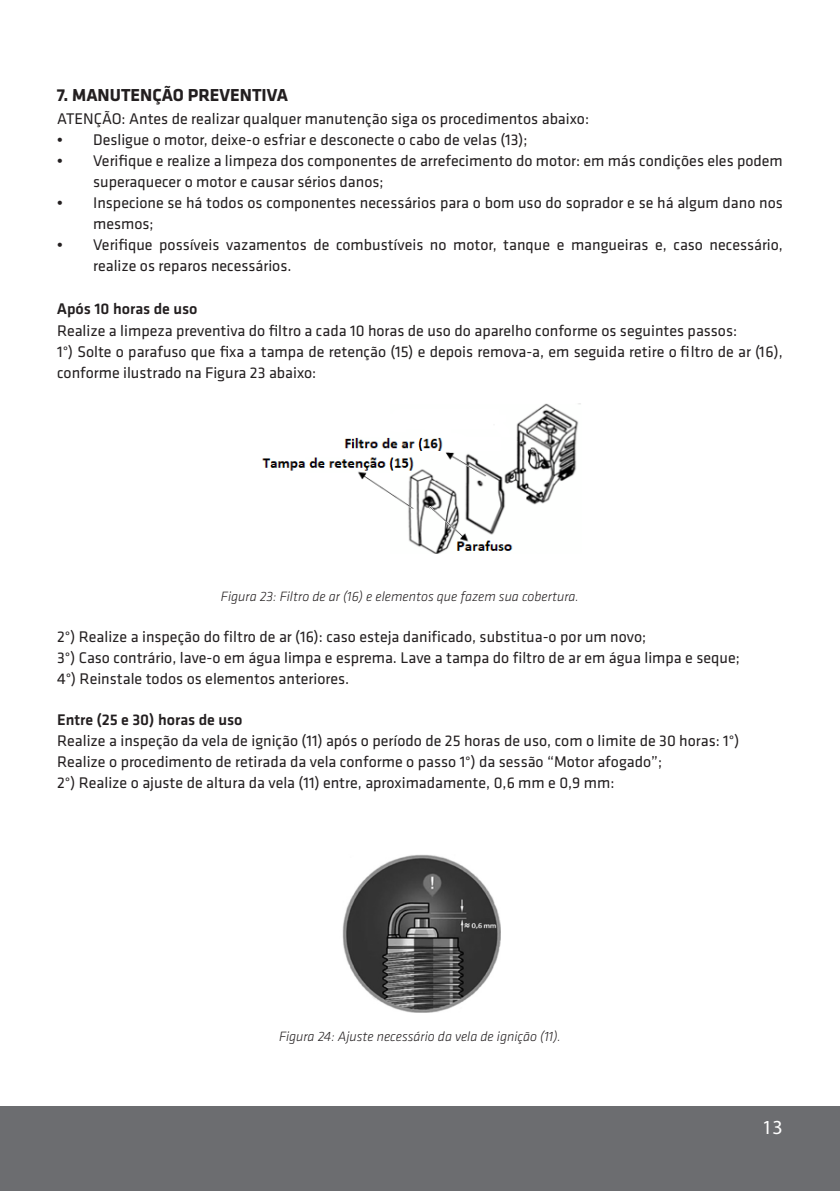
<style>
.page{position:relative;width:840px;height:1191px;background:#fff}
.page>*{position:absolute;margin:0;border:0;box-sizing:border-box;transform-origin:0 0}
.t1{font:20px "Myriad Pro";color:#fff}
.texto{font:700 18px "Klavika";color:#231f20}
.texto-2{font:16px/21px "Klavika";color:#231f20}
.texto-3{font:italic 300 14px "Klavika";color:#231f20}
.s1{font-family:"Myriad Pro";font-size:20px}
.s2{font-weight:500}
</style>
<div class="page">
<div style="left:0;top:1106px;width:839px;height:85px;background:#6c6d70"></div>
<img style="left:342px;top:854px;width:158px;height:158px">
<img style="left:262px;top:403px;width:318px;height:151px">
<p class="texto" style="left:57px;top:86px;width:233px">7. MANUTENÇÃO PREVENTIVA</p>
<p class="texto-2" style="left:57px;top:108px;width:533px">ATENÇÃO: Antes de realizar qualquer manutenção siga os procedimentos abaixo:</p>
<p class="texto-2" style="left:57px;top:129px;width:471px"><span class="s1">•</span> Desligue o motor, deixe-o esfriar e desconecte o cabo de velas (13);</p>
<p class="texto-2" style="left:93px;top:150px;width:690px;text-indent:-36px"><span class="s1">•</span> Verifique e realize a limpeza dos componentes de arrefecimento do motor: em más condições eles podem superaquecer o motor e causar sérios danos;</p>
<p class="texto-2" style="left:93px;top:192px;width:690px;text-indent:-36px"><span class="s1">•</span> Inspecione se há todos os componentes necessários para o bom uso do soprador e se há algum dano nos mesmos;</p>
<p class="texto-2" style="left:93px;top:234px;width:691px;text-indent:-36px"><span class="s1">•</span> Verifique possíveis vazamentos de combustíveis no motor, tanque e mangueiras e, caso necessário, realize os reparos necessários.</p>
<p class="texto-2" style="left:57px;top:299px;width:727px"><span class="s2">Após 10 horas de uso<br></span>Realize a limpeza preventiva do filtro a cada 10 horas de uso do aparelho conforme os seguintes passos:<br>1°) Solte o parafuso que fixa a tampa de retenção (15) e depois remova-a, em seguida retire o filtro de ar (16), conforme ilustrado na Figura 23 abaixo:</p>
<p class="texto-3" style="left:221px;top:588px;width:359px">Figura 23: Filtro de ar (16) e elementos que fazem sua cobertura.</p>
<p class="texto-2" style="left:57px;top:626px;width:683px">2°) Realize a inspeção do filtro de ar (16): caso esteja danificado, substitua-o por um novo;<br>3°) Caso contrário, lave-o em água limpa e esprema. Lave a tampa do filtro de ar em água limpa e seque;<br>4°) Reinstale todos os elementos anteriores.</p>
<p class="texto-2" style="left:57px;top:709px;width:683px"><span class="s2">Entre (25 e 30) horas de uso<br></span>Realize a inspeção da vela de ignição (11) após o período de 25 horas de uso, com o limite de 30 horas: 1°)<br>Realize o procedimento de retirada da vela conforme o passo 1°) da sessão “Motor afogado”;<br>2°) Realize o ajuste de altura da vela (11) entre, aproximadamente, 0,6 mm e 0,9 mm:</p>
<p class="texto-3" style="left:279px;top:1028px;width:283px">Figura 24: Ajuste necessário da vela de ignição (11).</p>
<p class="t1" style="left:761px;top:1115px;width:22px">13</p>
</div>
